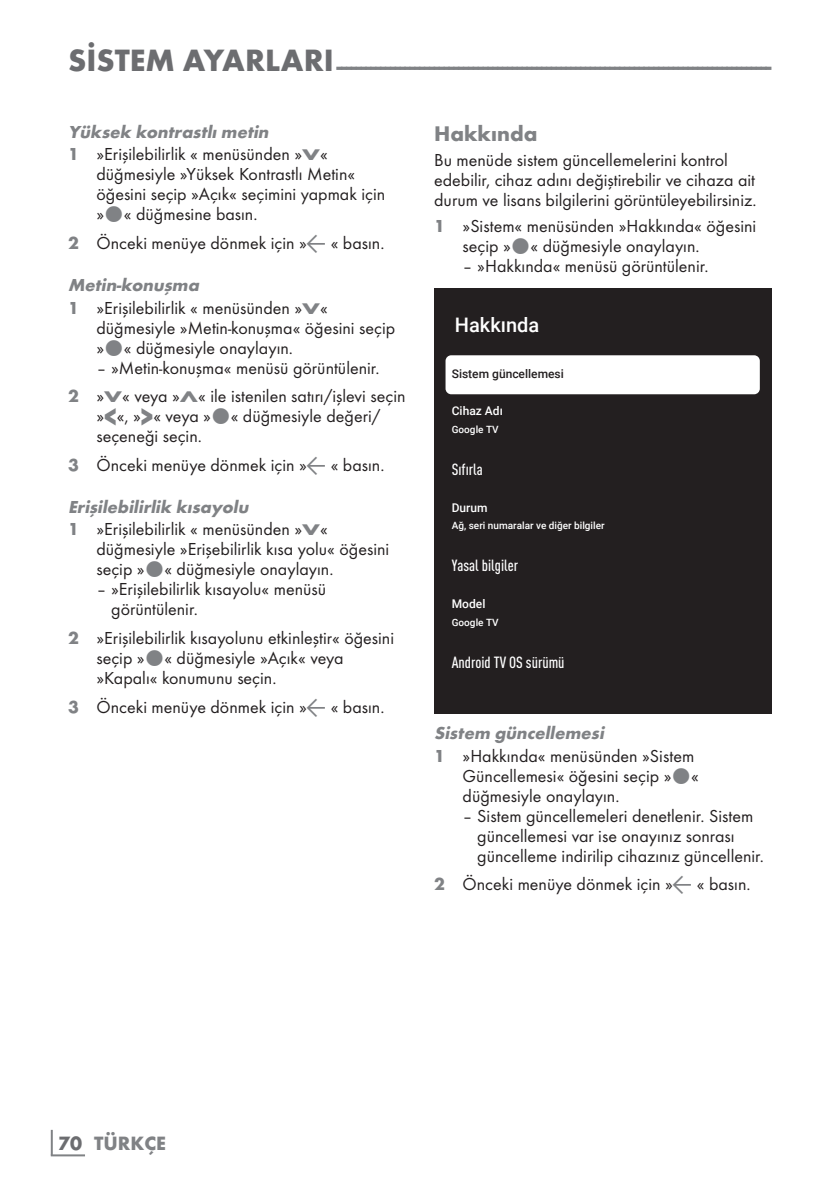
<style>
.page{position:relative;width:840px;height:1191px;background:#fff}
.page>*{position:absolute;margin:0;border:0;box-sizing:border-box;transform-origin:0 0}
.t1{font:700 24px "Futura TOT";color:#808285}
.t2{font:700 22px "Futura TOT";color:#808285}
.t3{font:700 20px "Futura TOT";color:#808285}
.t4{font:500 20px "Roboto";color:#fff}
.t5{font:18px/20px "Futura TOT Boo";color:#231f20}
.t6{font:italic 700 18px "Futura TOT";color:#808285}
.t7{font:500 condensed 16px "DIN Pro";color:#fff}
.t8{font:500 12px "Roboto";color:#231f20}
.t9{font:500 12px "Roboto";color:#fff}
.t10{font:500 10px "Roboto";color:#fff}
.s1{font-size:32px;color:#6c6d70}
.s2{font-family:"Futura TOT";font-weight:700;color:#808285}
.s3{font-family:"Futura TOT";font-weight:700;font-size:16px;color:#808285}
.s4{font-family:"Arcelik TS9 Android";font-size:20px;color:#808285}
.s5{font-family:"Futura TOT";font-weight:700;font-size:27.2px;color:#808285}
.s6{color:#6c6d70}
</style>
<div class="page">
<hr style="left:51px;top:1129px;width:2px;height:26px;background:#808285">
<hr style="left:51px;top:1154px;width:34px;height:2px;background:#808285">
<div style="left:434px;top:289px;width:337px;height:425px;background:#231f20"></div>
<div style="left:445px;top:355px;width:314px;height:39px;background:#fff;border-radius:6px"></div>
<h1 class="t1" style="left:68px;top:51px;width:704px"><span class="s1">SİSTEM AYARLARI</span> -----------------------------------------------------------------------------------------</h1>
<p class="t6" style="left:68px;top:120px;width:206px">Yüksek kontrastlı metin</p>
<p class="t5" style="left:96px;top:144px;width:290px;text-indent:-28px"><span class="s2">1</span> »Erişilebilirlik « menüsünden »<span class="s3">V</span>« düğmesiyle »Yüksek Kontrastlı Metin« öğesini seçip »Açık« seçimini yapmak için » « düğmesine basın.</p>
<p class="t5" style="left:68px;top:233px;width:318px"><span class="s2">2</span> Önceki menüye dönmek için »<span class="s4">A</span> « basın.</p>
<p class="t6" style="left:68px;top:274px;width:136px">Metin-konuşma</p>
<p class="t5" style="left:96px;top:297px;width:300px;text-indent:-28px"><span class="s2">1</span> »Erişilebilirlik « menüsünden »<span class="s3">V</span>« düğmesiyle »Metin-konuşma« öğesini seçip » « düğmesiyle onaylayın.</p>
<p class="t5" style="left:68px;top:353px;width:339px;line-height:28.6px;text-align:center">– »Metin-konuşma« menüsü görüntülenir.<br><span class="s2">2</span> »<span class="s3">V</span>« veya »<span class="s3">Λ</span>« ile istenilen satırı/işlevi seçin</p>
<p class="t5" style="left:96px;top:406px;width:285px">»<span class="s5">&lt;</span>«, »<span class="s5">&gt;</span>« veya » « düğmesiyle değeri/ seçeneği seçin.</p>
<p class="t5" style="left:68px;top:454px;width:318px"><span class="s2">3</span> Önceki menüye dönmek için »<span class="s4">A</span> « basın.</p>
<p class="t6" style="left:68px;top:495px;width:185px">Erişilebilirlik kısayolu</p>
<p class="t5" style="left:96px;top:519px;width:294px;text-indent:-28px"><span class="s2">1</span> »Erişilebilirlik « menüsünden »<span class="s3">V</span>« düğmesiyle »Erişebilirlik kısa yolu« öğesini seçip » « düğmesiyle onaylayın.</p>
<p class="t5" style="left:111px;top:579px;width:216px;text-indent:-15px">– »Erişilebilirlik kısayolu« menüsü görüntülenir.</p>
<p class="t5" style="left:96px;top:628px;width:299px;text-indent:-28px"><span class="s2">2</span> »Erişilebilirlik kısayolunu etkinleştir« öğesini seçip » « düğmesiyle »Açık« veya »Kapalı« konumunu seçin.</p>
<p class="t5" style="left:68px;top:696px;width:318px"><span class="s2">3</span> Önceki menüye dönmek için »<span class="s4">A</span> « basın.</p>
<p class="t2" style="left:434px;top:120px;width:105px">Hakkında</p>
<p class="t5" style="left:434px;top:150px;width:323px">Bu menüde sistem güncellemelerini kontrol edebilir, cihaz adını değiştirebilir ve cihaza ait durum ve lisans bilgilerini görüntüleyebilirsiniz.</p>
<p class="t5" style="left:462px;top:216px;width:295px;text-indent:-28px"><span class="s2">1</span> »Sistem« menüsünden »Hakkında« öğesini seçip » « düğmesiyle onaylayın.</p>
<p class="t5" style="left:462px;top:256px;width:247px">– »Hakkında« menüsü görüntülenir.</p>
<p class="t4" style="left:454px;top:310px;width:86px">Hakkında</p>
<p class="t8" style="left:451px;top:365px;width:113px">Sistem güncellemesi</p>
<p class="t9" style="left:451px;top:402px;width:52px">Cihaz Adı</p>
<p class="t10" style="left:451px;top:422px;width:48px">Google TV</p>
<p class="t7" style="left:451px;top:457px;width:33px">Sıfırla</p>
<p class="t9" style="left:451px;top:499px;width:37px">Durum</p>
<p class="t10" style="left:451px;top:519px;width:154px">Ağ, seri numaralar ve diğer bilgiler</p>
<p class="t7" style="left:451px;top:554px;width:68px">Yasal bilgiler</p>
<p class="t9" style="left:451px;top:596px;width:35px">Model</p>
<p class="t10" style="left:451px;top:615px;width:48px">Google TV</p>
<p class="t7" style="left:451px;top:650px;width:114px">Android TV OS sürümü</p>
<p class="t6" style="left:434px;top:721px;width:175px">Sistem güncellemesi</p>
<p class="t5" style="left:462px;top:745px;width:238px;text-indent:-28px"><span class="s2">1</span> »Hakkında« menüsünden »Sistem<br>Güncellemesi« öğesini seçip » « düğmesiyle onaylayın.</p>
<p class="t5" style="left:477px;top:805px;width:288px;text-indent:-15px">– Sistem güncellemeleri denetlenir. Sistem güncellemesi var ise onayınız sonrası güncelleme indirilip cihazınız güncellenir.</p>
<p class="t5" style="left:434px;top:874px;width:318px"><span class="s2">2</span> Önceki menüye dönmek için »<span class="s4">A</span> « basın.</p>
<p class="t3" style="left:58px;top:1131px;width:109px"><span class="s6">70</span> TÜRKÇE</p>
</div>
